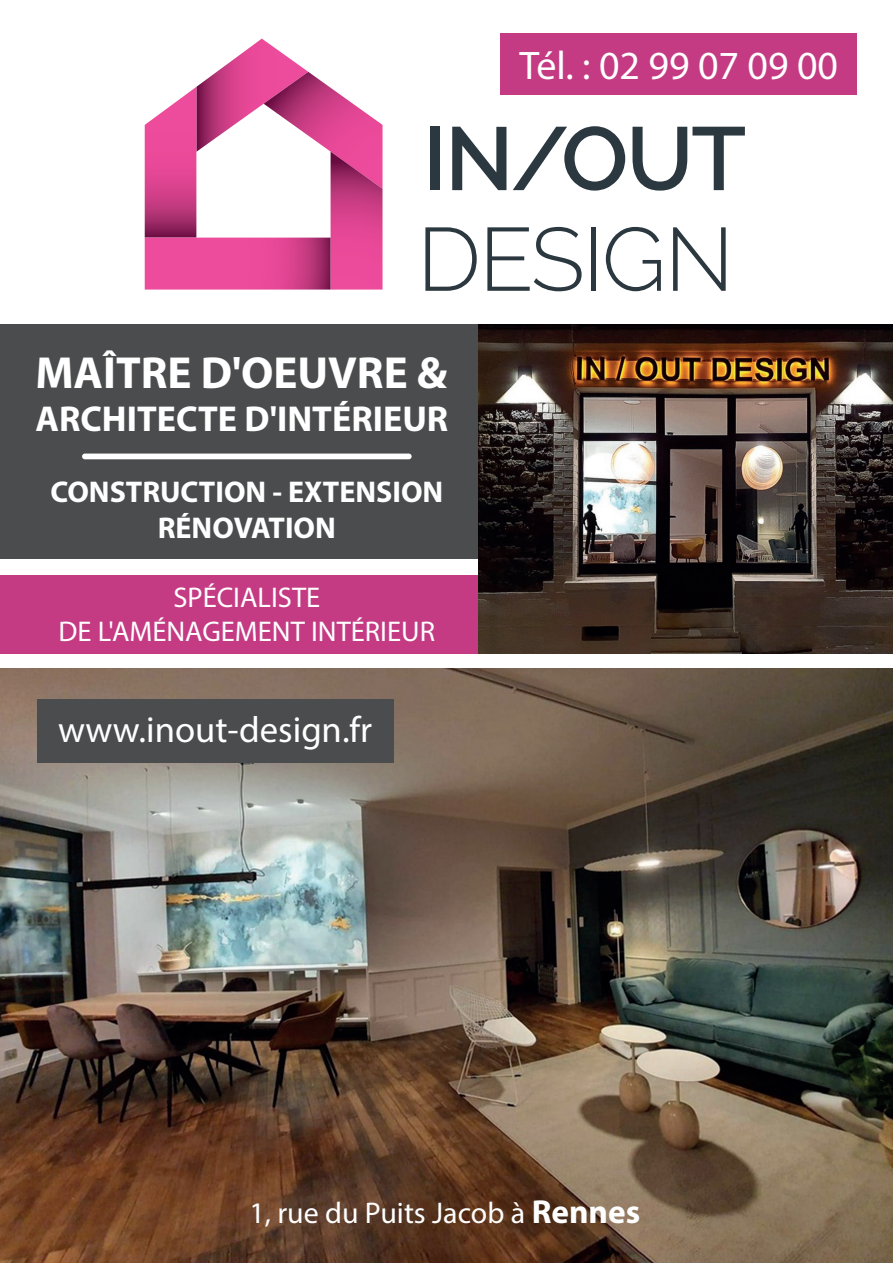
<style>
.page{position:relative;width:893px;height:1263px;background:#fff}
.page>*{position:absolute;margin:0;border:0;box-sizing:border-box;transform-origin:0 0}
.t1{font:700 45.15px "Myriad Pro";color:#fff}
.t2{font:40.05px "Myriad Pro";color:#fff}
.t3{font:36.6px "Myriad Pro";color:#fff}
.t4{font:700 36.15px "Myriad Pro";color:#fff}
.t5{font:700 30.15px/36.2px "Myriad Pro";color:#fff;text-align:center}
.t6{font:30px "Myriad Pro";color:#fff}
.t7{font:28.65px/34.3px "Myriad Pro";color:#fff;text-align:center}
.s1{font-weight:700;font-size:33.3px}
</style>
<div class="page">
<img style="left:0;top:669px;width:893px;height:594px">
<div style="left:0;top:325px;width:893px;height:234px;background:#4b4c4d"></div>
<div style="left:500px;top:33px;width:357px;height:61px;background:#c43b84"></div>
<div style="left:0;top:575px;width:893px;height:78px;background:#c43b84"></div>
<svg style="left:145px;top:39px;width:238px;height:251px"></svg>
<svg style="left:425px;top:227px;width:52px;height:64px"></svg>
<svg style="left:487px;top:227px;width:95px;height:64px"></svg>
<hr style="left:591px;top:227px;width:4px;height:64px;background:#2c3840">
<svg style="left:606px;top:227px;width:55px;height:64px"></svg>
<svg style="left:673px;top:227px;width:53px;height:64px"></svg>
<svg style="left:633px;top:127px;width:112px;height:64px"></svg>
<div style="left:430px;top:127px;width:10px;height:63px;background:#2c3840"></div>
<svg style="left:452px;top:127px;width:54px;height:63px"></svg>
<svg style="left:513px;top:126px;width:112px;height:65px"></svg>
<div style="left:37px;top:699px;width:357px;height:63px;background:#4b4c4d"></div>
<div style="left:82px;top:453px;width:330px;height:6px;background:#fff;border-radius:3px"></div>
<img style="left:478px;top:325px;width:415px;height:328px">
<p class="t2" style="left:519px;top:41px;width:320px">Tél. : 02 99 07 09 00</p>
<p class="t1" style="left:36px;top:343px;width:413px">MAÎTRE D'OEUVRE &amp;</p>
<p class="t4" style="left:36px;top:395px;width:414px">ARCHITECTE D'INTÉRIEUR</p>
<p class="t5" style="left:50px;top:473px;width:394px">CONSTRUCTION - EXTENSION<br>RÉNOVATION</p>
<p class="t7" style="left:59px;top:580px;width:378px">SPÉCIALISTE<br>DE L'AMÉNAGEMENT INTÉRIEUR</p>
<p class="t3" style="left:58px;top:708px;width:316px">www.inout-design.fr</p>
<p class="t6" style="left:249px;top:1194px;width:392px">1, rue du Puits Jacob à <span class="s1">Rennes</span></p>
</div>
